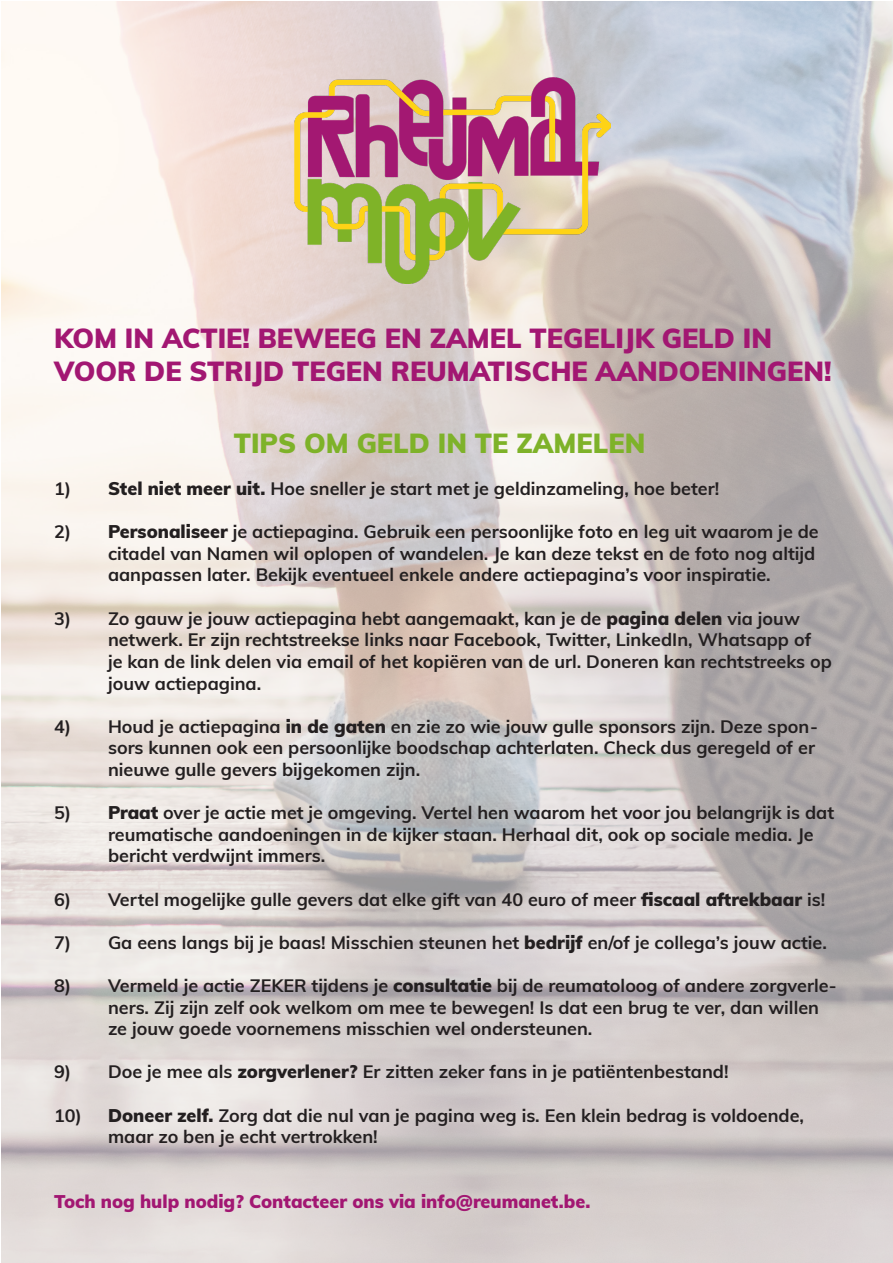
<style>
.page{position:relative;width:893px;height:1263px;background:#fff}
.page>*{position:absolute;margin:0;border:0;box-sizing:border-box;transform-origin:0 0}
.t1{font:900 27px/32.4px "Muli";color:#a21772}
.t2{font:900 27px "Muli";color:#7eb229}
.t3{font:700 18px/21.6px "Muli";color:#231f20}
.t4{font:900 18px "Muli";color:#a21772}
.s1{font-weight:900}
</style>
<div class="page">
<img style="left:282px;top:77px;width:329px;height:207px">
<p class="t1" style="left:54px;top:321px;width:779px">KOM IN ACTIE! BEWEEG EN ZAMEL TEGELIJK GELD IN<br>VOOR DE STRIJD TEGEN REUMATISCHE AANDOENINGEN!</p>
<p class="t2" style="left:234px;top:423px;width:413px">TIPS OM GELD IN TE ZAMELEN</p>
<p class="t3" style="left:54px;top:477px;width:667px">1) <span class="s1">Stel niet meer uit.</span> Hoe sneller je start met je geldinzameling, hoe beter!</p>
<p class="t3" style="left:54px;top:520px;width:766px;text-align:right">2) <span class="s1">Personaliseer</span> je actiepagina. Gebruik een persoonlijke foto en leg uit waarom je de citadel van Namen wil oplopen of wandelen. Je kan deze tekst en de foto nog altijd</p>
<p class="t3" style="left:108px;top:563px;width:664px">aanpassen later. Bekijk eventueel enkele andere actiepagina’s voor inspiratie.</p>
<p class="t3" style="left:108px;top:606px;width:725px;text-indent:-54px">3) Zo gauw je jouw actiepagina hebt aangemaakt, kan je de <span class="s1">pagina delen</span> via jouw netwerk. Er zijn rechtstreekse links naar Facebook, Twitter, LinkedIn, Whatsapp of<br>je kan de link delen via email of het kopiëren van de url. Doneren kan rechtstreeks op jouw actiepagina.</p>
<p class="t3" style="left:108px;top:714px;width:711px;text-indent:-54px">4) Houd je actiepagina <span class="s1">in de gaten</span> en zie zo wie jouw gulle sponsors zijn. Deze spon&shy;sors kunnen ook een persoonlijke boodschap achterlaten. Check dus geregeld of er nieuwe gulle gevers bijgekomen zijn.</p>
<p class="t3" style="left:108px;top:801px;width:728px;text-indent:-54px">5) <span class="s1">Praat</span> over je actie met je omgeving. Vertel hen waarom het voor jou belangrijk is dat reumatische aandoeningen in de kijker staan. Herhaal dit, ook op sociale media. Je bericht verdwijnt immers.</p>
<p class="t3" style="left:54px;top:887px;width:773px">6) Vertel mogelijke gulle gevers dat elke gift van 40 euro of meer <span class="s1">fiscaal aftrekbaar</span> is!</p>
<p class="t3" style="left:54px;top:930px;width:774px">7) Ga eens langs bij je baas! Misschien steunen het <span class="s1">bedrijf</span> en/of je collega’s jouw actie.</p>
<p class="t3" style="left:108px;top:974px;width:730px;text-indent:-54px">8) Vermeld je actie ZEKER tijdens je <span class="s1">consultatie</span> bij de reumatoloog of andere zorgverle&shy;ners. Zij zijn zelf ook welkom om mee te bewegen! Is dat een brug te ver, dan willen ze jouw goede voornemens misschien wel ondersteunen.</p>
<p class="t3" style="left:54px;top:1060px;width:676px">9) Doe je mee als <span class="s1">zorgverlener?</span> Er zitten zeker fans in je patiëntenbestand!</p>
<p class="t3" style="left:108px;top:1103px;width:698px;text-indent:-54px">10) <span class="s1">Doneer zelf.</span> Zorg dat die nul van je pagina weg is. Een klein bedrag is voldoende, maar zo ben je echt vertrokken!</p>
<p class="t4" style="left:54px;top:1188px;width:538px">Toch nog hulp nodig? Contacteer ons via info@reumanet.be.</p>
</div>
